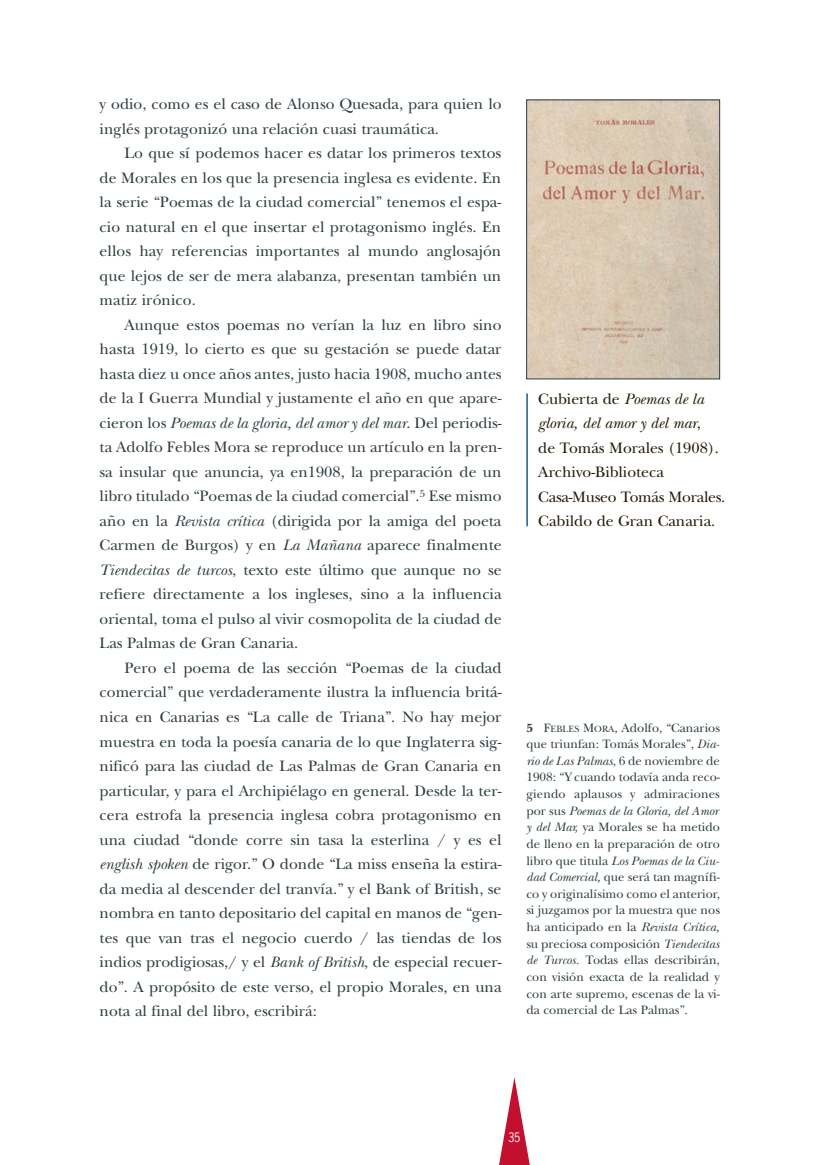
<style>
.page{position:relative;width:819px;height:1165px;background:#fff}
.page>*{position:absolute;margin:0;border:0;box-sizing:border-box;transform-origin:0 0}
.t1{font:15.75px "New Baskerville";color:#2e3d41}
.t2{font:15.75px/24.5px "New Baskerville";color:#251a05}
.t3{font:italic 15.75px "New Baskerville";color:#2e3d41}
.t4{font:12.6px/16.6px "New Baskerville";color:#2e3d41}
.t5{font:12.25px "News Gothic";color:#fff;scale:.9 1}
.s1{font-style:normal}
.s2{font-style:italic}
.s3{font-weight:700}
.s4{font-size:9.45px}
</style>
<div class="page">
<svg style="left:499px;top:99px;width:222px;height:1066px"></svg>
<p class="t1" style="left:100px;top:95px;width:403px">y odio, como es el caso de Alonso Quesada, para quien lo</p>
<p class="t1" style="left:100px;top:119px;width:341px">inglés protagonizó una relación cuasi traumática.</p>
<p class="t1" style="left:124px;top:144px;width:378px">Lo que sí podemos hacer es datar los primeros textos</p>
<p class="t1" style="left:100px;top:168px;width:403px">de Morales en los que la presencia inglesa es evidente. En</p>
<p class="t1" style="left:100px;top:193px;width:403px">la serie “Poemas de la ciudad comercial” tenemos el espa-</p>
<p class="t1" style="left:100px;top:217px;width:403px">cio natural en el que insertar el protagonismo inglés. En</p>
<p class="t1" style="left:100px;top:242px;width:403px">ellos hay referencias importantes al mundo anglosajón</p>
<p class="t1" style="left:100px;top:266px;width:403px">que lejos de ser de mera alabanza, presentan también un</p>
<p class="t1" style="left:100px;top:291px;width:98px">matiz irónico.</p>
<p class="t1" style="left:124px;top:315px;width:379px">Aunque estos poemas no verían la luz en libro sino</p>
<p class="t1" style="left:100px;top:340px;width:403px">hasta 1919, lo cierto es que su gestación se puede datar</p>
<p class="t1" style="left:100px;top:364px;width:403px">hasta diez u once años antes, justo hacia 1908, mucho antes</p>
<p class="t1" style="left:100px;top:389px;width:403px">de la I Guerra Mundial y justamente el año en que apare-</p>
<p class="t3" style="left:100px;top:413px;width:403px"><span class="s1">cieron los</span> Poemas de la gloria, del amor y del mar<span class="s1">. Del periodis-</span></p>
<p class="t1" style="left:100px;top:438px;width:403px">ta Adolfo Febles Mora se reproduce un artículo en la pren-</p>
<p class="t1" style="left:100px;top:462px;width:403px">sa insular que anuncia, ya en1908, la preparación de un</p>
<p class="t1" style="left:100px;top:487px;width:403px">libro titulado “Poemas de la ciudad comercial”.<sup>5</sup> Ese mismo</p>
<p class="t1" style="left:100px;top:511px;width:403px">año en la <span class="s2">Revista crítica</span> (dirigida por la amiga del poeta</p>
<p class="t1" style="left:100px;top:536px;width:403px">Carmen de Burgos) y en <span class="s2">La Mañana</span> aparece finalmente</p>
<p class="t1" style="left:100px;top:560px;width:403px"><span class="s2">Tiendecitas de turcos</span>, texto este último que aunque no se</p>
<p class="t1" style="left:100px;top:585px;width:403px">refiere directamente a los ingleses, sino a la influencia</p>
<p class="t1" style="left:100px;top:609px;width:403px">oriental, toma el pulso al vivir cosmopolita de la ciudad de</p>
<p class="t1" style="left:100px;top:634px;width:200px">Las Palmas de Gran Canaria.</p>
<p class="t1" style="left:124px;top:658px;width:378px">Pero el poema de las sección “Poemas de la ciudad</p>
<p class="t1" style="left:100px;top:683px;width:403px">comercial” que verdaderamente ilustra la influencia britá-</p>
<p class="t1" style="left:100px;top:707px;width:403px">nica en Canarias es “La calle de Triana”. No hay mejor</p>
<p class="t1" style="left:100px;top:732px;width:403px">muestra en toda la poesía canaria de lo que Inglaterra sig-</p>
<p class="t1" style="left:100px;top:756px;width:403px">nificó para las ciudad de Las Palmas de Gran Canaria en</p>
<p class="t1" style="left:100px;top:781px;width:403px">particular, y para el Archipiélago en general. Desde la ter-</p>
<p class="t1" style="left:100px;top:805px;width:403px">cera estrofa la presencia inglesa cobra protagonismo en</p>
<p class="t1" style="left:100px;top:830px;width:403px">una ciudad “donde corre sin tasa la esterlina / y es el</p>
<p class="t1" style="left:100px;top:854px;width:403px"><span class="s2">english spoken</span> de rigor.” O donde “La miss enseña la estira-</p>
<p class="t1" style="left:100px;top:879px;width:403px">da media al descender del tranvía.” y el Bank of British, se</p>
<p class="t1" style="left:100px;top:903px;width:403px">nombra en tanto depositario del capital en manos de “gen-</p>
<p class="t1" style="left:100px;top:928px;width:403px">tes que van tras el negocio cuerdo / las tiendas de los</p>
<p class="t1" style="left:100px;top:952px;width:403px">indios prodigiosas,/ y el <span class="s2">Bank of British</span>, de especial recuer-</p>
<p class="t1" style="left:100px;top:977px;width:403px">do”. A propósito de este verso, el propio Morales, en una</p>
<p class="t1" style="left:100px;top:1001px;width:219px">nota al final del libro, escribirá:</p>
<p class="t2" style="left:538px;top:386px;width:189px">Cubierta de <span class="s2">Poemas de la gloria, del amor y del mar</span>,<br>de Tomás Morales (1908).<br>Archivo-Biblioteca<br>Casa-Museo Tomás Morales.<br>Cabildo de Gran Canaria.</p>
<p class="t4" style="left:526px;top:719px;width:195px"><span class="s3">5</span> F<span class="s4">EBLES</span> M<span class="s4">ORA</span>, Adolfo, “Canarios que triunfan: Tomás Morales”, <span class="s2">Dia&shy;rio de Las Palmas</span>, 6 de noviembre de 1908: “Y cuando todavía anda reco&shy;giendo aplausos y admiraciones por sus <span class="s2">Poemas de la Gloria, del Amor y del Mar,</span> ya Morales se ha metido de lleno en la preparación de otro libro que titula <span class="s2">Los Poemas de la Ciu&shy;dad Comercial,</span> que será tan magnífi&shy;co y originalísimo como el anterior, si juzgamos por la muestra que nos ha anticipado en la <span class="s2">Revista Crítica, </span>su preciosa composición <span class="s2">Tiendecitas de Turcos.</span> Todas ellas describirán, con visión exacta de la realidad y con arte supremo, escenas de la vi&shy;da comercial de Las Palmas”.</p>
<p class="t5" style="left:508px;top:1130px;width:15px">35</p>
</div>
